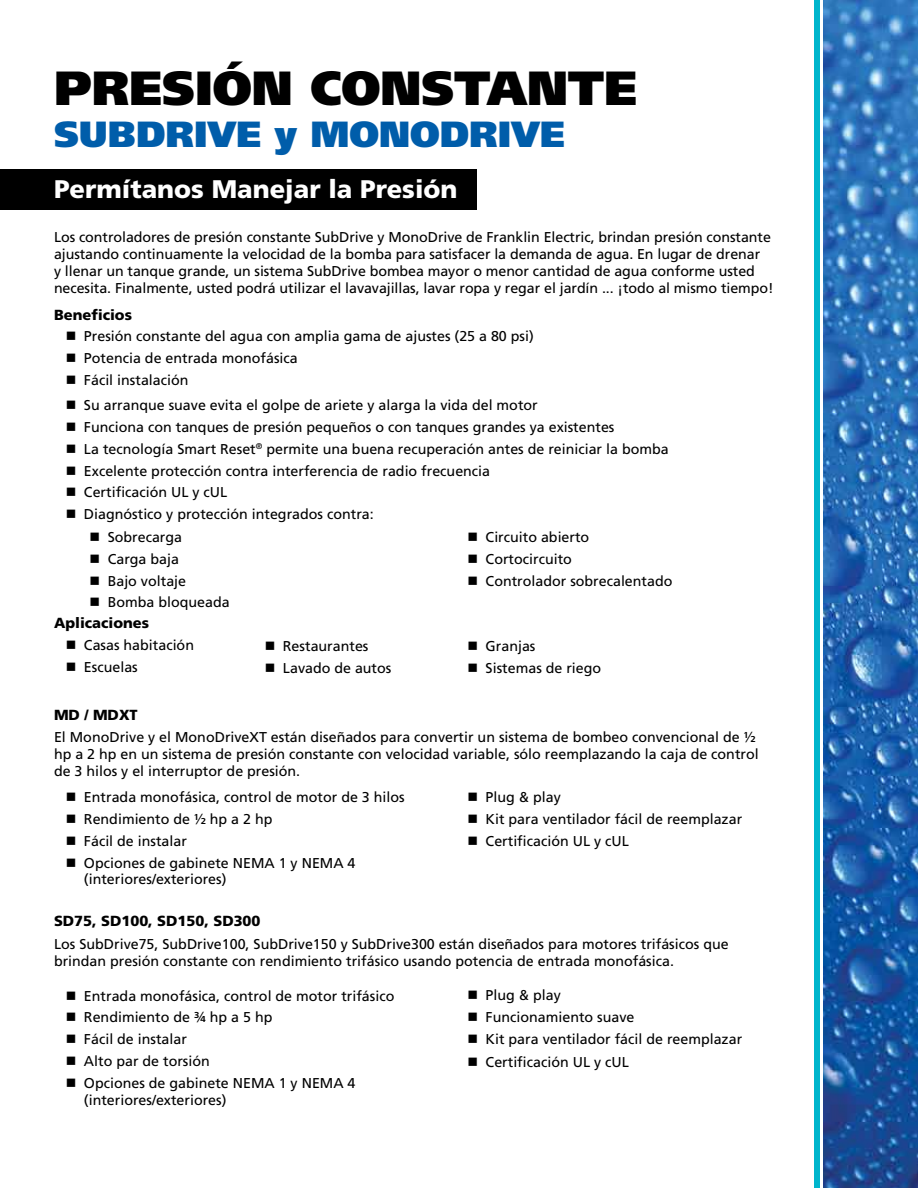
<style>
.page{position:relative;width:918px;height:1188px;background:#fff}
.page>*{position:absolute;margin:0;border:0;box-sizing:border-box;transform-origin:0 0}
.t1{font:900 48px "Frutiger LT Std";color:#000}
.t2{font:900 36.3px "Frutiger LT Std";color:#005daa}
.t3{font:900 25.5px "Frutiger LT Std";color:#fff}
.t4{font:900 14.7px "Frutiger LT Std";color:#000}
.t5{font:14.25px/17.2px "Frutiger LT Std";color:#000}
</style>
<div class="page">
<img style="left:824px;top:0;width:94px;height:1188px">
<div style="left:814px;top:0;width:6px;height:1188px;background:#00b5cc"></div>
<div style="left:0;top:170px;width:477px;height:40px;background:#000"></div>
<h1 class="t1" style="left:54px;top:59px;width:585px">PRESIÓN CONSTANTE</h1>
<h2 class="t2" style="left:54px;top:112px;width:513px">SUBDRIVE y MONODRIVE</h2>
<h3 class="t3" style="left:54px;top:173px;width:405px">Permítanos Manejar la Presión</h3>
<p class="t5" style="left:54px;top:228px;width:721px">Los controladores de presión constante SubDrive y MonoDrive de Franklin Electric, brindan presión constante ajustando continuamente la velocidad de la bomba para satisfacer la demanda de agua. En lugar de drenar<br>y llenar un tanque grande, un sistema SubDrive bombea mayor o menor cantidad de agua conforme usted necesita. Finalmente, usted podrá utilizar el lavavajillas, lavar ropa y regar el jardín ... ¡todo al mismo tiempo!</p>
<p class="t4" style="left:54px;top:305px;width:80px">Beneficios</p>
<p class="t5" style="left:66px;top:328px;width:469px">■ Presión constante del agua con amplia gama de ajustes (25 a 80 psi)</p>
<p class="t5" style="left:66px;top:350px;width:233px">■ Potencia de entrada monofásica</p>
<p class="t5" style="left:66px;top:372px;width:124px">■ Fácil instalación</p>
<p class="t5" style="left:66px;top:396px;width:473px">■ Su arranque suave evita el golpe de ariete y alarga la vida del motor</p>
<p class="t5" style="left:66px;top:418px;width:550px">■ Funciona con tanques de presión pequeños o con tanques grandes ya existentes</p>
<p class="t5" style="left:66px;top:440px;width:604px">■ La tecnología Smart Reset<sup>®</sup> permite una buena recuperación antes de reiniciar la bomba</p>
<p class="t5" style="left:66px;top:462px;width:426px">■ Excelente protección contra interferencia de radio frecuencia</p>
<p class="t5" style="left:66px;top:484px;width:163px">■ Certificación UL y cUL</p>
<p class="t5" style="left:66px;top:506px;width:309px">■ Diagnóstico y protección integrados contra:</p>
<p class="t5" style="left:90px;top:528px;width:94px">■ Sobrecarga</p>
<p class="t5" style="left:90px;top:550px;width:91px">■ Carga baja</p>
<p class="t5" style="left:90px;top:572px;width:98px">■ Bajo voltaje</p>
<p class="t5" style="left:90px;top:594px;width:142px">■ Bomba bloqueada</p>
<p class="t4" style="left:54px;top:614px;width:97px">Aplicaciones</p>
<p class="t5" style="left:66px;top:637px;width:130px">■ Casas habitación</p>
<p class="t5" style="left:66px;top:658px;width:73px">■ Escuelas</p>
<p class="t5" style="left:265px;top:638px;width:105px">■ Restaurantes</p>
<p class="t5" style="left:265px;top:660px;width:128px">■ Lavado de autos</p>
<p class="t5" style="left:468px;top:528px;width:123px">■ Circuito abierto</p>
<p class="t5" style="left:468px;top:550px;width:106px">■ Cortocircuito</p>
<p class="t5" style="left:468px;top:572px;width:206px">■ Controlador sobrecalentado</p>
<p class="t5" style="left:468px;top:638px;width:70px">■ Granjas</p>
<p class="t5" style="left:468px;top:660px;width:135px">■ Sistemas de riego</p>
<p class="t4" style="left:54px;top:706px;width:85px">MD / MDXT</p>
<p class="t5" style="left:54px;top:729px;width:706px">El MonoDrive y el MonoDriveXT están diseñados para convertir un sistema de bombeo convencional de ½ hp a 2 hp en un sistema de presión constante con velocidad variable, sólo reemplazando la caja de control de 3 hilos y el interruptor de presión.</p>
<p class="t5" style="left:66px;top:789px;width:340px">■ Entrada monofásica, control de motor de 3 hilos</p>
<p class="t5" style="left:66px;top:810px;width:208px">■ Rendimiento de ½ hp a 2 hp</p>
<p class="t5" style="left:66px;top:832px;width:123px">■ Fácil de instalar</p>
<p class="t5" style="left:84px;top:855px;width:273px;line-height:16.5px;text-indent:-18px">■ Opciones de gabinete NEMA 1 y NEMA 4 (interiores/exteriores)</p>
<p class="t5" style="left:468px;top:789px;width:95px">■ Plug &amp; play</p>
<p class="t5" style="left:468px;top:810px;width:276px">■ Kit para ventilador fácil de reemplazar</p>
<p class="t5" style="left:468px;top:832px;width:163px">■ Certificación UL y cUL</p>
<p class="t4" style="left:54px;top:912px;width:208px">SD75, SD100, SD150, SD300</p>
<p class="t5" style="left:54px;top:935px;width:676px">Los SubDrive75, SubDrive100, SubDrive150 y SubDrive300 están diseñados para motores trifásicos que brindan presión constante con rendimiento trifásico usando potencia de entrada monofásica.</p>
<p class="t5" style="left:66px;top:987px;width:330px">■ Entrada monofásica, control de motor trifásico</p>
<p class="t5" style="left:66px;top:1009px;width:208px">■ Rendimiento de ¾ hp a 5 hp</p>
<p class="t5" style="left:66px;top:1031px;width:123px">■ Fácil de instalar</p>
<p class="t5" style="left:66px;top:1053px;width:146px">■ Alto par de torsión</p>
<p class="t5" style="left:84px;top:1075px;width:273px;line-height:16.5px;text-indent:-18px">■ Opciones de gabinete NEMA 1 y NEMA 4 (interiores/exteriores)</p>
<p class="t5" style="left:468px;top:987px;width:95px">■ Plug &amp; play</p>
<p class="t5" style="left:468px;top:1009px;width:168px">■ Funcionamiento suave</p>
<p class="t5" style="left:468px;top:1031px;width:276px">■ Kit para ventilador fácil de reemplazar</p>
<p class="t5" style="left:468px;top:1053px;width:163px">■ Certificación UL y cUL</p>
</div>
